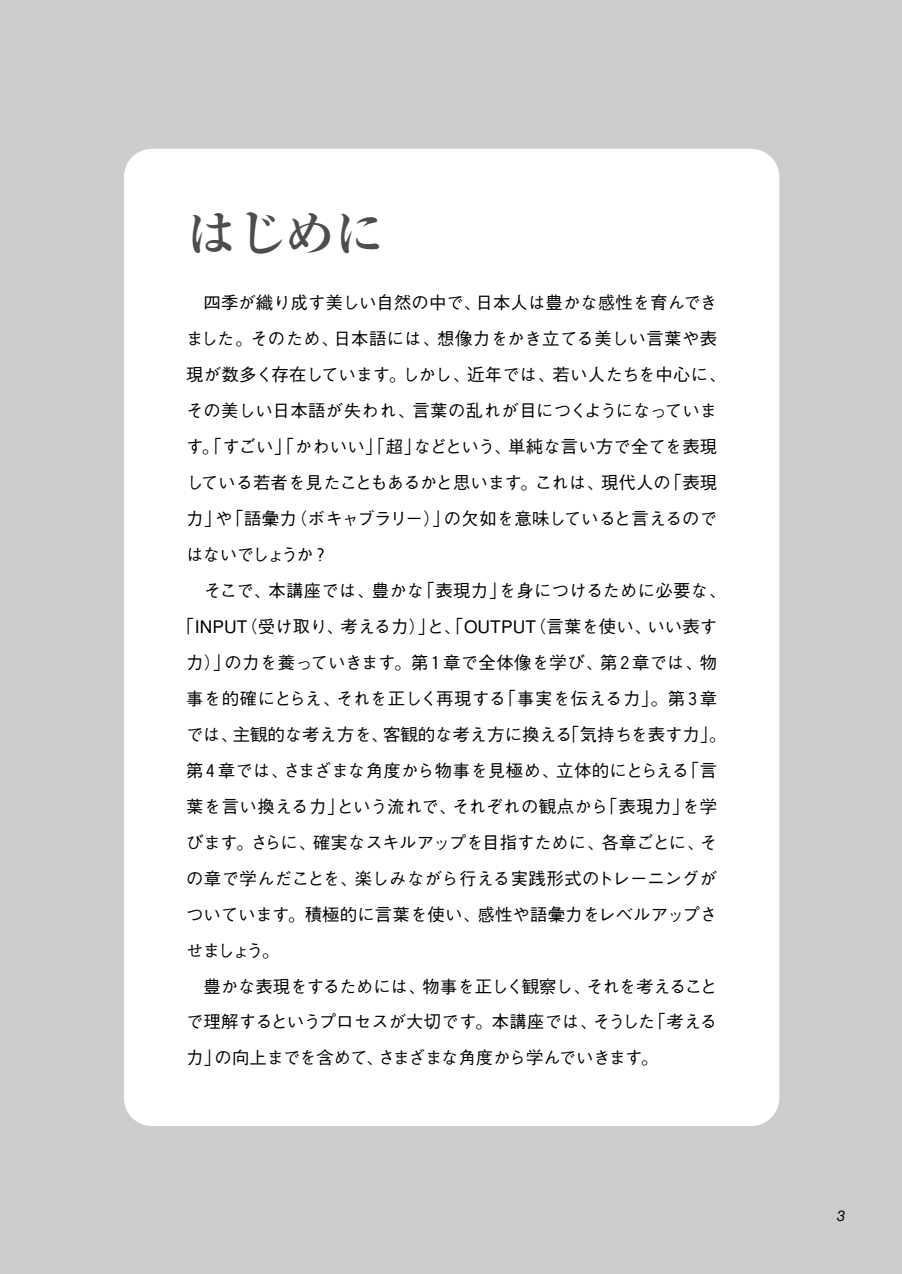
<style>
.page{position:relative;width:902px;height:1274px;background:#fff}
.page>*{position:absolute;margin:0;border:0;box-sizing:border-box;transform-origin:0 0}
.t1{font:700 49.7px "Ryumin";color:#4d4d4d}
.t2{font:500 17.32px/36.1px "Gothic BBB";letter-spacing:.005em;color:#000}
.t3{font:500 17.32px "Gothic BBB";letter-spacing:.025em;color:#000}
.t4{font:500 17.32px "Gothic BBB";letter-spacing:-.02em;color:#000}
.t5{font:italic 14.88px "Helvetica Neue";color:#000}
</style>
<div class="page">
<div style="left:0;top:0;width:901px;height:1274px;background:#ccc"></div>
<div style="left:124px;top:149px;width:655px;height:977px;background:#fff;border-radius:28px"></div>
<h1 class="t1" style="left:186px;top:216px;width:200px">はじめに</h1>
<p class="t2" style="left:186px;top:287px;width:541px;text-indent:18px">四季が織り成す美しい自然の中で、日本人は豊かな感性を育んできました。そのため、日本語には、想像力をかき立てる美しい言葉や表現が数多く存在しています。しかし、近年では、若い人たちを中心に、その美しい日本語が失われ、言葉の乱れが目につくようになっています。「すごい」「かわいい」「超」などという、単純な言い方で全てを表現している若者を見たこともあるかと思います。これは、現代人の「表現力」や「語彙力（ボキャブラリー）」の欠如を意味していると言えるのではないでしょうか？</p>
<p class="t2" style="left:204px;top:575px;width:523px">そこで、本講座では、豊かな「表現力」を身につけるために必要な、</p>
<p class="t2" style="left:177px;top:611px;width:541px">「INPUT（受け取り、考える力）」と、「OUTPUT（言葉を使い、いい表す</p>
<p class="t3" style="left:186px;top:656px;width:532px">力）」の力を養っていきます。第１章で全体像を学び、第２章では、物</p>
<p class="t2" style="left:186px;top:683px;width:532px">事を的確にとらえ、それを正しく再現する「事実を伝える力」。第３章</p>
<p class="t2" style="left:186px;top:719px;width:541px">では、主観的な考え方を、客観的な考え方に換える「気持ちを表す力」。</p>
<p class="t2" style="left:186px;top:755px;width:532px">第４章では、さまざまな角度から物事を見極め、立体的にとらえる「言</p>
<p class="t3" style="left:186px;top:800px;width:532px">葉を言い換える力」という流れで、それぞれの観点から「表現力」を学</p>
<p class="t2" style="left:186px;top:826px;width:532px">びます。さらに、確実なスキルアップを目指すために、各章ごとに、そ</p>
<p class="t2" style="left:186px;top:862px;width:532px">の章で学んだことを、楽しみながら行える実践形式のトレーニングが</p>
<p class="t2" style="left:186px;top:898px;width:532px">ついています。積極的に言葉を使い、感性や語彙力をレベルアップさ</p>
<p class="t2" style="left:186px;top:934px;width:94px">せましょう。</p>
<p class="t4" style="left:203px;top:980px;width:515px">豊かな表現をするためには、物事を正しく観察し、それを考えること</p>
<p class="t2" style="left:186px;top:1006px;width:532px">で理解するというプロセスが大切です。本講座では、そうした「考える</p>
<p class="t4" style="left:186px;top:1051px;width:473px">力」の向上までを含めて、さまざまな角度から学んでいきます。</p>
<p class="t5" style="left:837px;top:1210px;width:10px">3</p>
</div>
